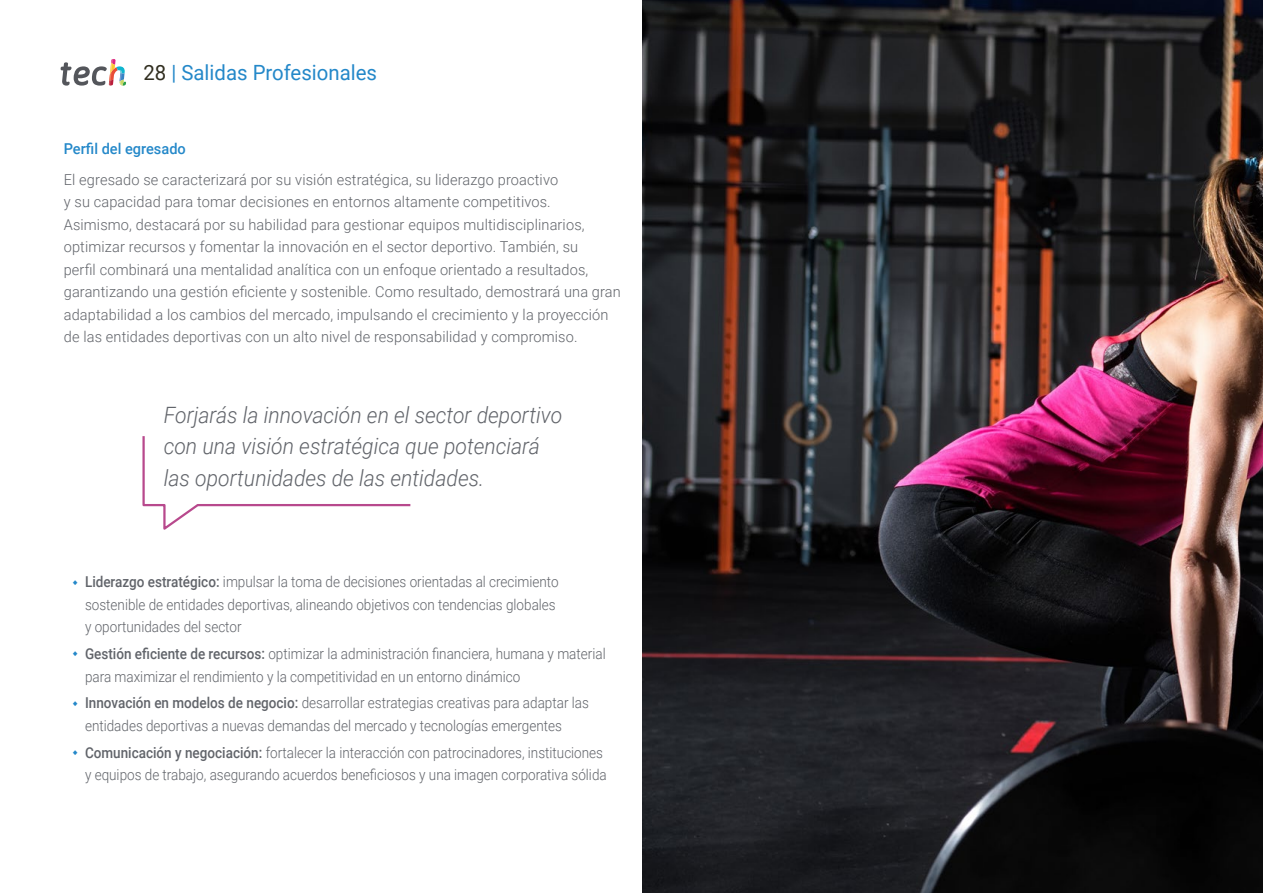
<style>
.page{position:relative;width:1263px;height:893px;background:#fff}
.page>*{position:absolute;margin:0;border:0;box-sizing:border-box;transform-origin:0 0}
.t1{font:italic 300 22.5px/31.5px "Roboto";color:#61646a;scale:.94 1}
.t2{font:21px "Roboto";color:#2488c9}
.t3{font:300 15px/22.5px "Roboto";color:#61646a;scale:.9 1}
.t4{font:300 15px/22.5px "Roboto";color:#61646a}
.t5{font:500 15px "Roboto";color:#2488c9}
.s1{color:#312e20}
.s2{font-weight:500}
</style>
<div class="page">
<svg style="left:142px;top:436px;width:269px;height:94px"></svg>
<img style="left:642px;top:0;width:621px;height:893px">
<svg style="left:61px;top:59px;width:65px;height:27px"></svg>
<h2 class="t2" style="left:144px;top:57px;width:235px"><span class="s1">28</span> | Salidas Profesionales</h2>
<p class="t5" style="left:64px;top:138px;width:124px">Perfil del egresado</p>
<p class="t4" style="left:64px;top:168px;width:558px">El egresado se caracterizará por su visión estratégica, su liderazgo proactivo<br>y su capacidad para tomar decisiones en entornos altamente competitivos.<br>Asimismo, destacará por su habilidad para gestionar equipos multidisciplinarios, optimizar recursos y fomentar la innovación en el sector deportivo. También, su<br>perfil combinará una mentalidad analítica con un enfoque orientado a resultados, garantizando una gestión eficiente y sostenible. Como resultado, demostrará una gran adaptabilidad a los cambios del mercado, impulsando el crecimiento y la proyección de las entidades deportivas con un alto nivel de responsabilidad y compromiso.</p>
<h1 class="t1" style="left:164px;top:398px;width:425px">Forjarás la innovación en el sector deportivo con una visión estratégica que potenciará las oportunidades de las entidades.</h1>
<p class="t3" style="left:85px;top:570px;width:528px"><span class="s2">Liderazgo estratégico:</span> impulsar la toma de decisiones orientadas al crecimiento sostenible de entidades deportivas, alineando objetivos con tendencias globales y oportunidades del sector</p>
<p class="t3" style="left:85px;top:642px;width:580px"><span class="s2">Gestión eficiente de recursos:</span> optimizar la administración financiera, humana y material para maximizar el rendimiento y la competitividad en un entorno dinámico</p>
<p class="t3" style="left:85px;top:691px;width:561px"><span class="s2">Innovación en modelos de negocio:</span> desarrollar estrategias creativas para adaptar las entidades deportivas a nuevas demandas del mercado y tecnologías emergentes</p>
<p class="t3" style="left:85px;top:740px;width:581px"><span class="s2">Comunicación y negociación:</span> fortalecer la interacción con patrocinadores, instituciones y equipos de trabajo, asegurando acuerdos beneficiosos y una imagen corporativa sólida</p>
</div>
